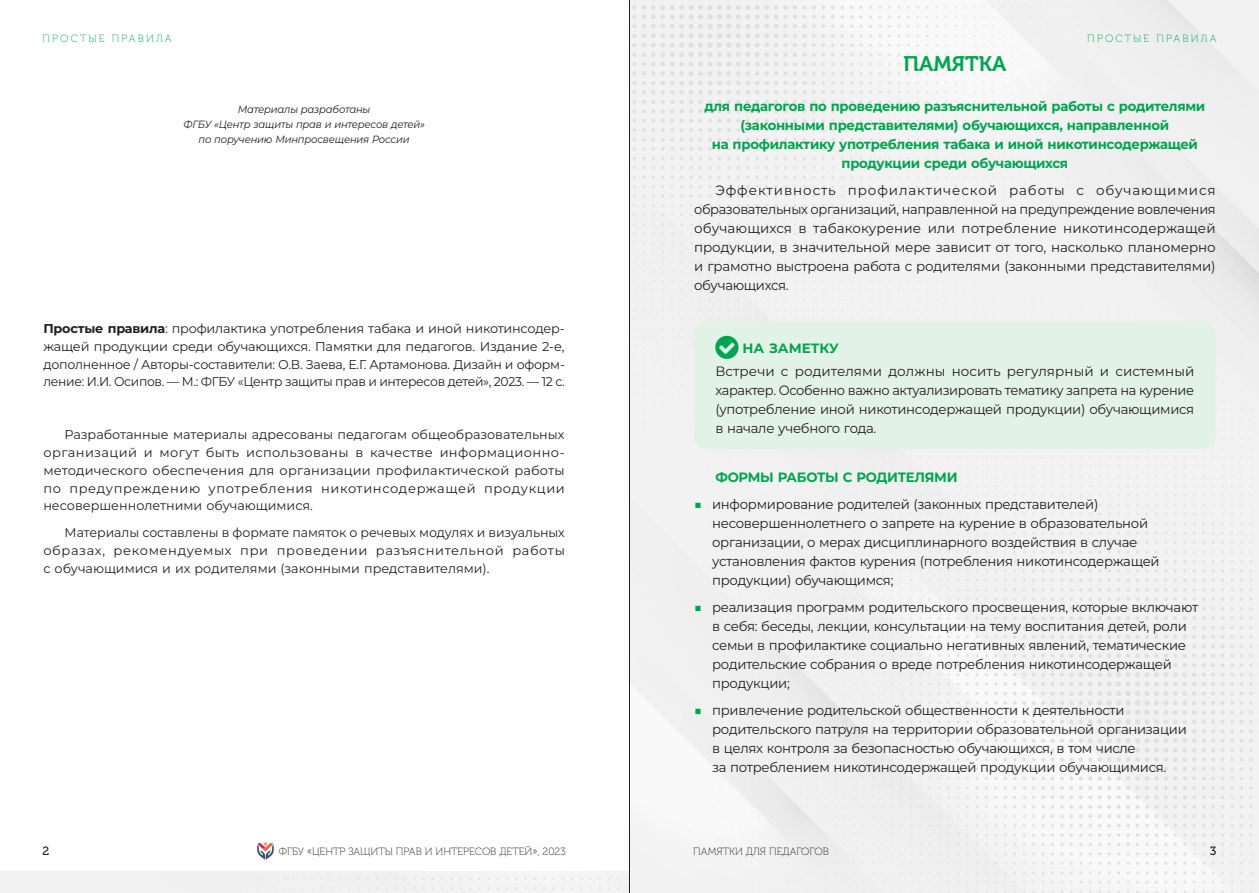
<style>
.page{position:relative;width:1259px;height:893px;background:#fff}
.page>*{position:absolute;margin:0;border:0;box-sizing:border-box;transform-origin:0 0}
.heading_2{font:21px "Museo Cyrl 700";color:#00a54f}
.Main{font:13.5px/18.9px "Montserrat";letter-spacing:-.02em;color:#231f20}
.Main-2{font:700 13.5px/18.9px "Montserrat";letter-spacing:-.02em;color:#00a54f;text-align:center}
.Subheader{font:700 13.5px "Montserrat";letter-spacing:-.02em;color:#00a54f}
.Subheader-2{font:700 13.5px "Montserrat";color:#00a54f}
.Main-3{font:12.75px/17.9px "Montserrat";color:#231f20;text-align:justify}
.t1{font:12px "Museo Cyrl 500";color:#231f20}
.Main-4{font:italic 10.5px "Montserrat";letter-spacing:-.02em;color:#231f20;scale:.95 1}
.t2{font:10.5px "Museo Cyrl 100";color:#231f20}
.t3{font:10.5px "Museo Cyrl 100";letter-spacing:.2em;color:#00a54f}
.s1{font-weight:700}
.s2{color:#00a54f}
</style>
<div class="page">
<div style="left:0;top:872px;width:629px;height:21px;background:#f1f1f1"></div>
<div style="left:630px;top:0;width:629px;height:893px;background:#f1f1f1"></div>
<div style="left:694px;top:321px;width:521px;height:53px;background:#e3f2e7;border-radius:13px"></div>
<div style="left:694px;top:350px;width:521px;height:99px;background:#e3f2e7;border-radius:13px"></div>
<hr style="left:629px;top:0;width:1px;height:893px;background:#231f20">
<svg style="left:257px;top:842px;width:17px;height:18px"></svg>
<p class="t3" style="left:43px;top:33px;width:131px">ПРОСТЫЕ ПРАВИЛА</p>
<p class="t3" style="left:1087px;top:33px;width:131px">ПРОСТЫЕ ПРАВИЛА</p>
<p class="Main-4" style="left:238px;top:103px;width:141px">Материалы разработаны</p>
<p class="Main-4" style="left:183px;top:117px;width:256px">ФГБУ «Центр защиты прав и интересов детей»</p>
<p class="Main-4" style="left:199px;top:132px;width:224px">по поручению Минпросвещения России</p>
<p class="Main-3" style="left:43px;top:319px;width:523px"><span class="s1">Простые правила</span>: профилактика употребления табака и иной никотинсодер&shy;жащей продукции среди обучающихся. Памятки для педагогов. Издание 2-е, дополненное / Авторы-составители: О.В. Заева, Е.Г. Артамонова. Дизайн и оформ&shy;ление: И.И. Осипов. — М.: ФГБУ «Центр защиты прав и интересов детей», 2023. — 12 с.</p>
<p class="Main-3" style="left:43px;top:425px;width:523px;text-indent:21px">Разработанные материалы адресованы педагогам общеобразовательных организаций и могут быть использованы в качестве информационно&shy;методического обеспечения для организации профилактической работы по предупреждению употребления никотинсодержащей продукции несовершеннолетними обучающимися.</p>
<p class="Main-3" style="left:43px;top:523px;width:523px;text-indent:21px">Материалы составлены в формате памяток о речевых модулях и визуальных образах, рекомендуемых при проведении разъяснительной работы с обучающимися и их родителями (законными представителями).</p>
<p class="heading_2" style="left:903px;top:52px;width:104px">ПАМЯТКА</p>
<p class="Main-2" style="left:704px;top:97px;width:502px">для педагогов по проведению разъяснительной работы с родителями (законными представителями) обучающихся, направленной<br>на профилактику употребления табака и иной никотинсодержащей продукции среди обучающихся</p>
<p class="Main" style="left:694px;top:181px;width:523px;text-align:justify;text-indent:21px">Эффективность профилактической работы с обучающимися образовательных организаций, направленной на предупреждение вовлечения обучающихся в табакокурение или потребление никотинсодержащей продукции, в значительной мере зависит от того, насколько планомерно и грамотно выстроена работа с родителями (законными представителями) обучающихся.</p>
<p class="Subheader-2" style="left:742px;top:339px;width:98px">НА ЗАМЕТКУ</p>
<p class="Main" style="left:715px;top:362px;width:480px;text-align:justify">Встречи с родителями должны носить регулярный и системный характер. Особенно важно актуализировать тематику запрета на курение (употребление иной никотинсодержащей продукции) обучающимися в начале учебного года.</p>
<p class="Subheader" style="left:715px;top:468px;width:244px">ФОРМЫ РАБОТЫ С РОДИТЕЛЯМИ</p>
<p class="Main" style="left:712px;top:494px;width:449px;text-indent:-18px"><span class="s2">■</span> информирование родителей (законных представителей) несовершеннолетнего о запрете на курение в образовательной организации, о мерах дисциплинарного воздействия в случае установления фактов курения (потребления никотинсодержащей продукции) обучающимся;</p>
<p class="Main" style="left:712px;top:597px;width:487px;text-indent:-18px"><span class="s2">■</span> реализация программ родительского просвещения, которые включают в себя: беседы, лекции, консультации на тему воспитания детей, роли семьи в профилактике социально негативных явлений, тематические родительские собрания о вреде потребления никотинсодержащей продукции;</p>
<p class="Main" style="left:712px;top:700px;width:476px;text-indent:-18px"><span class="s2">■</span> привлечение родительской общественности к деятельности родительского патруля на территории образовательной организации в целях контроля за безопасностью обучающихся, в том числе<br>за потреблением никотинсодержащей продукции обучающимися.</p>
<p class="t1" style="left:43px;top:845px;width:8px">2</p>
<p class="t2" style="left:279px;top:846px;width:288px">ФГБУ «ЦЕНТР ЗАЩИТЫ ПРАВ И ИНТЕРЕСОВ ДЕТЕЙ», 2023</p>
<p class="t2" style="left:693px;top:846px;width:137px">ПАМЯТКИ ДЛЯ ПЕДАГОГОВ</p>
<p class="t1" style="left:1209px;top:845px;width:8px">3</p>
</div>
